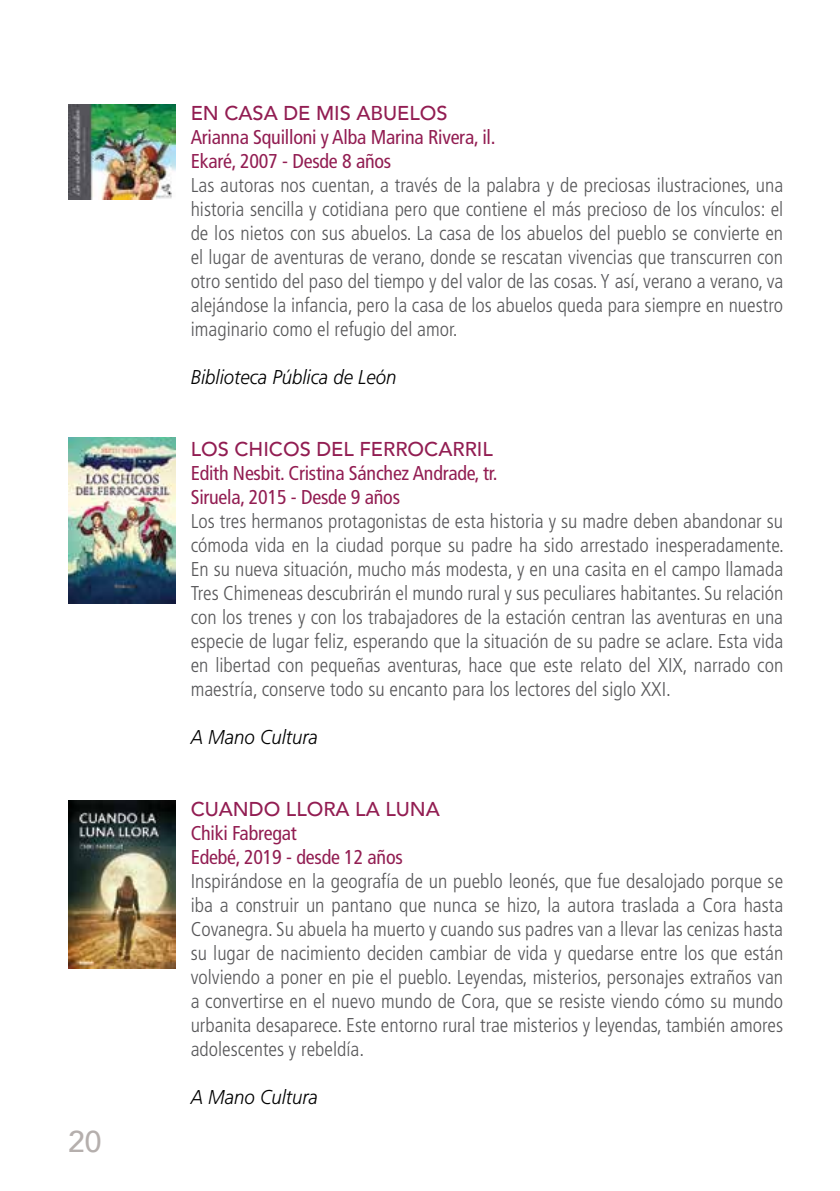
<style>
.page{position:relative;width:840px;height:1191px;background:#fff}
.page>*{position:absolute;margin:0;border:0;box-sizing:border-box;transform-origin:0 0}
.t1{font:500 30px "Avenir";color:#b5afad}
.t2{font:300 condensed 20px/24px "Frutiger";color:#58585a;text-align:justify}
.t3{font:condensed 20px/24px "Frutiger";letter-spacing:-.01em;color:#921d52}
.t4{font:500 20px "Avenir";color:#921d52}
.t5{font:italic 300 20px "Frutiger";color:#000;scale:.93 1}
</style>
<div class="page">
<img style="left:68px;top:104px;width:107px;height:95px">
<img style="left:68px;top:438px;width:107px;height:165px">
<img style="left:68px;top:800px;width:107px;height:168px">
<h1 class="t1" style="left:68px;top:1116px;width:35px">20</h1>
<p class="t4" style="left:190px;top:96px;width:258px">EN CASA DE MIS ABUELOS</p>
<p class="t3" style="left:190px;top:125px;width:306px">Arianna Squilloni y Alba Marina Rivera, il.<br>Ekaré, 2007 - Desde 8 años</p>
<p class="t2" style="left:190px;top:173px;width:593px">Las autoras nos cuentan, a través de la palabra y de preciosas ilustraciones, una historia sencilla y cotidiana pero que contiene el más precioso de los vínculos: el de los nietos con sus abuelos. La casa de los abuelos del pueblo se convierte en el lugar de aventuras de verano, donde se rescatan vivencias que transcurren con otro sentido del paso del tiempo y del valor de las cosas. Y así, verano a verano, va alejándose la infancia, pero la casa de los abuelos queda para siempre en nuestro imaginario como el refugio del amor.</p>
<p class="t5" style="left:190px;top:366px;width:223px">Biblioteca Pública de León</p>
<p class="t4" style="left:190px;top:432px;width:303px">LOS CHICOS DEL FERROCARRIL</p>
<p class="t3" style="left:190px;top:461px;width:308px">Edith Nesbit. Cristina Sánchez Andrade, tr.<br>Siruela, 2015 - Desde 9 años</p>
<p class="t2" style="left:190px;top:509px;width:594px">Los tres hermanos protagonistas de esta historia y su madre deben abandonar su cómoda vida en la ciudad porque su padre ha sido arrestado inesperadamente.<br>En su nueva situación, mucho más modesta, y en una casita en el campo llamada Tres Chimeneas descubrirán el mundo rural y sus peculiares habitantes. Su relación con los trenes y con los trabajadores de la estación centran las aventuras en una especie de lugar feliz, esperando que la situación de su padre se aclare. Esta vida en libertad con pequeñas aventuras, hace que este relato del XIX, narrado con maestría, conserve todo su encanto para los lectores del siglo XXI.</p>
<p class="t5" style="left:190px;top:726px;width:138px">A Mano Cultura</p>
<p class="t4" style="left:190px;top:792px;width:250px">CUANDO LLORA LA LUNA</p>
<p class="t3" style="left:190px;top:821px;width:213px">Chiki Fabregat<br>Edebé, 2019 - desde 12 años</p>
<p class="t2" style="left:190px;top:869px;width:593px">Inspirándose en la geografía de un pueblo leonés, que fue desalojado porque se iba a construir un pantano que nunca se hizo, la autora traslada a Cora hasta Covanegra. Su abuela ha muerto y cuando sus padres van a llevar las cenizas hasta su lugar de nacimiento deciden cambiar de vida y quedarse entre los que están volviendo a poner en pie el pueblo. Leyendas, misterios, personajes extraños van a convertirse en el nuevo mundo de Cora, que se resiste viendo cómo su mundo urbanita desaparece. Este entorno rural trae misterios y leyendas, también amores adolescentes y rebeldía.</p>
<p class="t5" style="left:190px;top:1086px;width:138px">A Mano Cultura</p>
</div>
